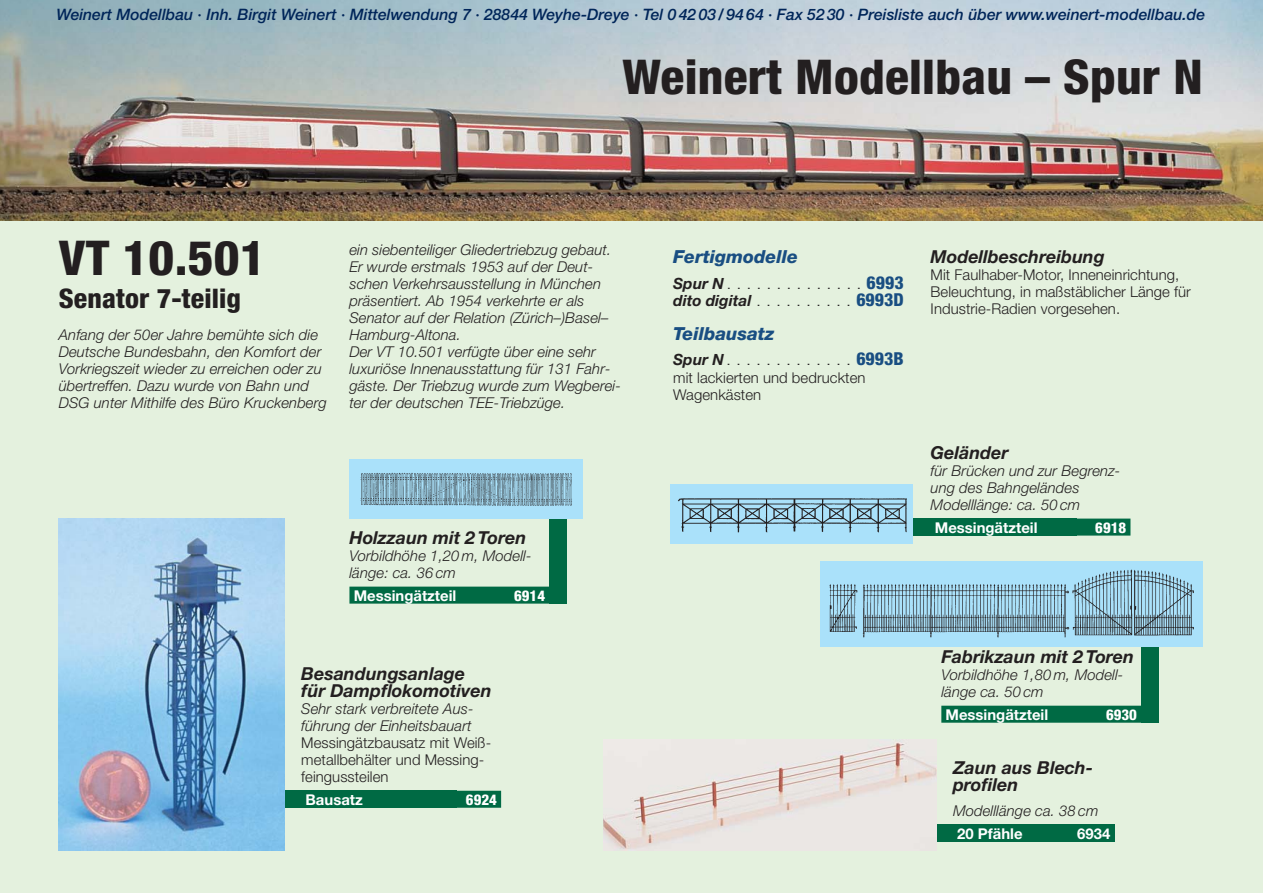
<style>
.page{position:relative;width:1263px;height:893px;background:#e4f1de}
.page>*{position:absolute;margin:0;border:0;box-sizing:border-box;transform-origin:0 0}
.t1{font:800 condensed 48px "Helvetica Neue";letter-spacing:.005em;color:#231f20}
.t2{font:800 condensed 27px "Helvetica Neue";letter-spacing:.005em;color:#231f20}
.t3{font:italic 800 18px "Helvetica Neue";color:#194e82}
.t4{font:italic 700 17.85px/17px "Helvetica Neue";color:#231f20}
.t5{font:italic 500 15.75px "Helvetica Neue";color:#002559}
.t6{font:italic 700 15.45px "Helvetica Neue";color:#231f20}
.t7{font:italic 300 14.85px/17px "Helvetica Neue";letter-spacing:.005em;color:#231f20}
.t8{font:300 14.85px/17px "Helvetica Neue";letter-spacing:.005em;color:#231f20}
.t9{font:700 14.85px "Helvetica Neue";color:#fff}
.t10{font:800 condensed 14.85px "Helvetica Neue";color:#fff}
.t11{font:300 12px "Helvetica Neue";color:#231f20;scale:1.5 1}
.s1{font-weight:700;font-style:italic;font-size:15.45px}
.s2{font-weight:800;font-stretch:condensed;font-size:17.85px;color:#194e82}
.s3{font-weight:300;font-style:normal;font-size:12px}
.s4{font-weight:800;font-style:normal;font-stretch:condensed;font-size:17.85px;color:#194e82}
</style>
<div class="page">
<img style="left:0;top:0;width:1263px;height:220px">
<div style="left:270px;top:791px;width:187px;height:17px;background:#006a44"></div>
<div style="left:889px;top:519px;width:187px;height:17px;background:#006a44"></div>
<div style="left:301px;top:791px;width:200px;height:17px;background:#006a44"></div>
<img style="left:59px;top:519px;width:225px;height:331px">
<div style="left:927px;top:825px;width:187px;height:17px;background:#006a44"></div>
<img style="left:603px;top:740px;width:333px;height:110px">
<div style="left:1141px;top:616px;width:17px;height:107px;background:#006a44"></div>
<div style="left:941px;top:706px;width:200px;height:17px;background:#006a44"></div>
<div style="left:820px;top:561px;width:383px;height:85px;background:#aae1fa"></div>
<img style="left:829px;top:569px;width:365px;height:69px">
<div style="left:549px;top:497px;width:17px;height:107px;background:#006a44"></div>
<div style="left:349px;top:587px;width:200px;height:17px;background:#006a44"></div>
<div style="left:349px;top:459px;width:234px;height:60px;background:#aae1fa"></div>
<img style="left:360px;top:472px;width:212px;height:34px">
<div style="left:931px;top:519px;width:199px;height:17px;background:#006a44"></div>
<div style="left:670px;top:485px;width:242px;height:59px;background:#aae1fa"></div>
<img style="left:678px;top:498px;width:229px;height:34px">
<p class="t5" style="left:56px;top:8px;width:1150px">Weinert Modellbau · Inh. Birgit Weinert · Mittelwendung 7 · 28844 Weyhe-Dreye · Tel 0 42 03 / 94 64 · Fax 52 30 · Preisliste auch über www.weinert-modellbau.de</p>
<h1 class="t1" style="left:623px;top:59px;width:582px">Weinert Modellbau – Spur N</h1>
<h1 class="t1" style="left:59px;top:241px;width:208px">VT 10.501</h1>
<h2 class="t2" style="left:59px;top:289px;width:184px">Senator 7-teilig</h2>
<p class="t7" style="left:59px;top:328px;width:269px">Anfang der 50er Jahre bemühte sich die Deutsche Bundesbahn, den Komfort der Vorkriegszeit wieder zu erreichen oder zu übertreffen. Dazu wurde von Bahn und DSG unter Mithilfe des Büro Kruckenberg</p>
<p class="t7" style="left:349px;top:243px;width:273px">ein siebenteiliger Gliedertriebzug gebaut.<br>Er wurde erstmals 1953 auf der Deut&shy;schen Verkehrsausstellung in München präsentiert. Ab 1954 verkehrte er als Senator auf der Relation (Zürich–)Basel– Hamburg-Altona.<br>Der VT 10.501 verfügte über eine sehr luxuriöse Innenausstattung für 131 Fahr&shy;gäste. Der Triebzug wurde zum Wegberei&shy;ter der deutschen TEE-Triebzüge.</p>
<p class="t4" style="left:349px;top:531px;width:178px">Holzzaun mit 2 Toren</p>
<p class="t7" style="left:349px;top:549px;width:184px">Vorbildhöhe 1,20 m, Modell&shy;länge: ca. 36 cm</p>
<p class="t9" style="left:354px;top:590px;width:104px">Messingätzteil</p>
<p class="t10" style="left:514px;top:590px;width:32px">6914</p>
<p class="t3" style="left:673px;top:251px;width:126px">Fertigmodelle</p>
<p class="t11" style="left:673px;top:280px;width:155px"><span class="s1">Spur N</span> . . . . . . . . . . . . . . <span class="s2">6993</span></p>
<p class="t6" style="left:673px;top:295px;width:232px">dito digital <span class="s3">. . . . . . . . . .</span> <span class="s4">6993D</span></p>
<p class="t3" style="left:673px;top:327px;width:103px">Teilbausatz</p>
<p class="t11" style="left:673px;top:357px;width:155px"><span class="s1">Spur N</span> . . . . . . . . . . . . . <span class="s2">6993B</span></p>
<p class="t8" style="left:673px;top:370px;width:194px">mit lackierten und bedruckten<br>Wagenkästen</p>
<p class="t4" style="left:931px;top:250px;width:176px">Modellbeschreibung</p>
<p class="t8" style="left:931px;top:268px;width:262px">Mit Faulhaber-Motor, Inneneinrichtung,<br>Beleuchtung, in maßstäblicher Länge für<br>Industrie-Radien vorgesehen.</p>
<p class="t4" style="left:931px;top:446px;width:79px">Geländer</p>
<p class="t7" style="left:931px;top:464px;width:191px">für Brücken und zur Begrenz&shy;ung des Bahngeländes<br>Modelllänge: ca. 50 cm</p>
<p class="t9" style="left:935px;top:522px;width:104px">Messingätzteil</p>
<p class="t10" style="left:1095px;top:522px;width:32px">6918</p>
<p class="t4" style="left:301px;top:667px;width:192px">Besandungsanlage für Dampflokomotiven</p>
<p class="t7" style="left:301px;top:702px;width:174px">Sehr stark verbreitete Aus&shy;führung der Einheitsbauart</p>
<p class="t8" style="left:301px;top:736px;width:191px">Messingätzbausatz mit Weiß&shy;metallbehälter und Messing&shy;feingussteilen</p>
<p class="t9" style="left:305px;top:794px;width:59px">Bausatz</p>
<p class="t10" style="left:466px;top:794px;width:32px">6924</p>
<p class="t4" style="left:941px;top:650px;width:194px">Fabrikzaun mit 2 Toren</p>
<p class="t7" style="left:941px;top:668px;width:184px">Vorbildhöhe 1,80 m, Modell&shy;länge ca. 50 cm</p>
<p class="t9" style="left:945px;top:709px;width:104px">Messingätzteil</p>
<p class="t10" style="left:1106px;top:709px;width:32px">6930</p>
<p class="t4" style="left:953px;top:760px;width:142px">Zaun aus Blech&shy;profilen</p>
<p class="t7" style="left:953px;top:804px;width:147px">Modelllänge ca. 38 cm</p>
<p class="t9" style="left:957px;top:828px;width:67px">20 Pfähle</p>
<p class="t9" style="left:1077px;top:828px;width:35px">6934</p>
</div>
